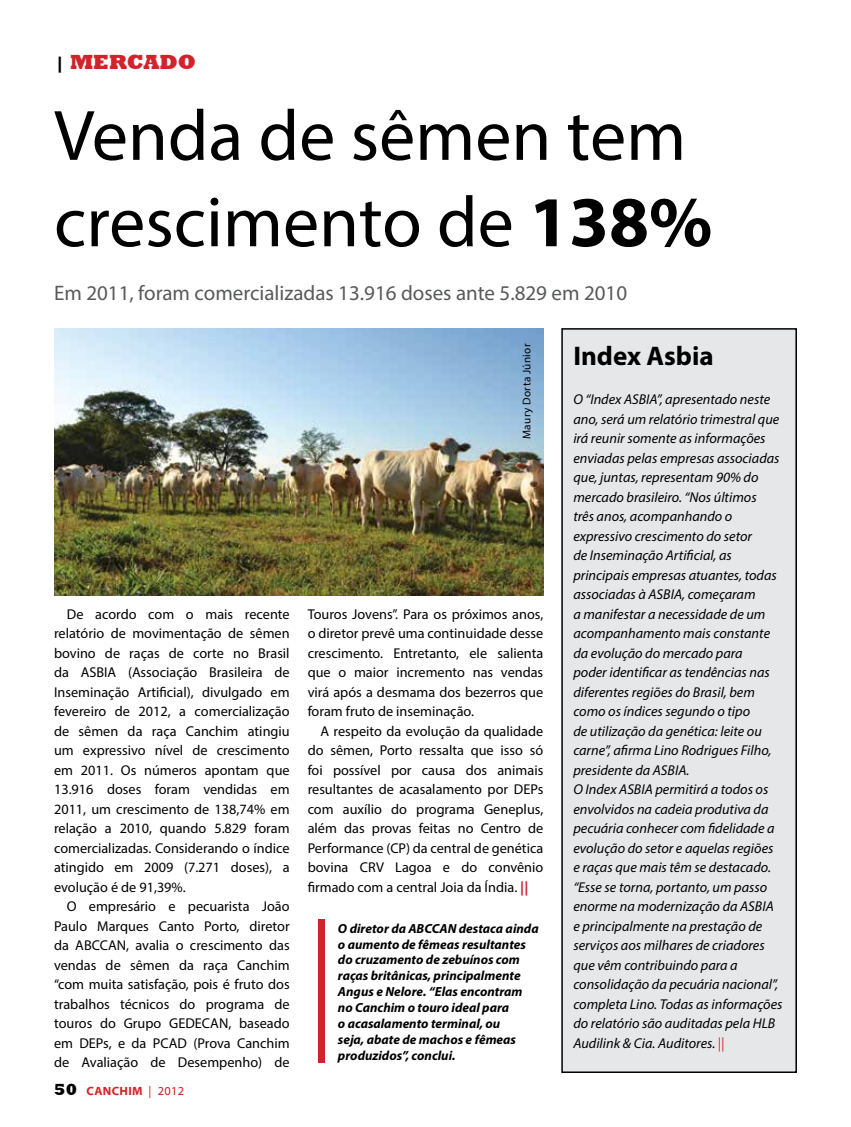
<style>
.page{position:relative;width:851px;height:1127px;background:#fff}
.page>*{position:absolute;margin:0;border:0;box-sizing:border-box;transform-origin:0 0}
.t1{font:157.5px "Times New Roman";color:#d2232a}
.t2{font:72px/86.4px "Myriad Pro";color:#000}
.t3{font:700 27px "Myriad Pro";color:#000}
.t4{font:21px "Myriad Pro";color:#58595b}
.t5{font:800 21px "Rockwell";color:#d2232a}
.t6{font:14.25px/19.5px "Myriad Pro";color:#000;text-align:justify}
.t7{font:italic 14.25px/19.5px "Myriad Pro";color:#000}
.t8{font:italic 700 13.2px/15.9px "Myriad Pro";color:#000}
.t9{font:700 12px "Myriad Web Pro";letter-spacing:.025em;color:#d2232a}
.t10{font:11.25px "Myriad Pro";letter-spacing:.025em;color:#000}
.s1{font-size:18px;color:#000}
.s2{font-weight:700}
.s3{font-family:"Rockwell";font-weight:800;font-size:16.5px;color:#000}
.s4{font-weight:400}
.s5{font-weight:700;color:#d2232a}
.s6{color:#d2232a}
</style>
<div class="page">
<img style="left:54px;top:328px;width:489px;height:267px">
<div style="left:562px;top:329px;width:234px;height:743px;background:#e6e7e8"></div>
<div style="left:561px;top:328px;width:235px;height:745px;border:2px solid #000"></div>
<h3 class="t5" style="left:54px;top:49px;width:143px"><span class="s1">|</span> MERCADO</h3>
<h2 class="t2" style="left:54px;top:91px;width:659px">Venda de sêmen tem crescimento de <span class="s2">138%</span></h2>
<h3 class="t4" style="left:54px;top:280px;width:574px">Em 2011, foram comercializadas 13.916 doses ante 5.829 em 2010</h3>
<p class="t10" style="left:519px;top:439px;width:97px;rotate:-90deg">Maury Dorta Júnior</p>
<p class="t6" style="left:54px;top:604px;width:237px;text-indent:13px">De acordo com o mais recente relatório de movimentação de sêmen bovino de raças de corte no Brasil da ASBIA (Associação Brasileira de Inseminação Artificial), divulgado em fevereiro de 2012, a comercialização de sêmen da raça Canchim atingiu um expressivo nível de crescimento em 2011. Os números apontam que 13.916 doses foram vendidas em 2011, um crescimento de 138,74% em relação a 2010, quando 5.829 foram comercializadas. Considerando o índice atingido em 2009 (7.271 doses), a evolução é de 91,39%.</p>
<p class="t6" style="left:54px;top:896px;width:237px;text-indent:13px">O empresário e pecuarista João Paulo Marques Canto Porto, diretor da ABCCAN, avalia o crescimento das vendas de sêmen da raça Canchim “com muita satisfação, pois é fruto dos trabalhos técnicos do programa de touros do Grupo GEDECAN, baseado em DEPs, e da PCAD (Prova Canchim de Avaliação de Desempenho) de</p>
<p class="t9" style="left:54px;top:1084px;width:131px"><span class="s3">50</span> CANCHIM <span class="s4">| 2012</span></p>
<p class="t6" style="left:307px;top:604px;width:237px">Touros Jovens”. Para os próximos anos, o diretor prevê uma continuidade desse crescimento. Entretanto, ele salienta que o maior incremento nas vendas virá após a desmama dos bezerros que foram fruto de inseminação.</p>
<p class="t6" style="left:307px;top:721px;width:237px;text-indent:13px">A respeito da evolução da qualidade do sêmen, Porto ressalta que isso só foi possível por causa dos animais resultantes de acasalamento por DEPs com auxílio do programa Geneplus, além das provas feitas no Centro de Performance (CP) da central de genética bovina CRV Lagoa e do convênio firmado com a central Joia da Índia. <span class="s5">||</span></p>
<h1 class="t1" style="left:306px;top:870px;width:33px">|</h1>
<p class="t8" style="left:338px;top:920px;width:202px">O diretor da ABCCAN destaca ainda o aumento de fêmeas resultantes do cruzamento de zebuínos com raças britânicas, principalmente<br>Angus e Nelore. “Elas encontram no Canchim o touro ideal para<br>o acasalamento terminal, ou<br>seja, abate de machos e fêmeas produzidos”, conclui.</p>
<h3 class="t3" style="left:573px;top:338px;width:142px">Index Asbia</h3>
<p class="t7" style="left:573px;top:389px;width:211px">O “Index ASBIA”, apresentado neste ano, será um relatório trimestral que irá reunir somente as informações enviadas pelas empresas associadas que, juntas, representam 90% do mercado brasileiro. “Nos últimos<br>três anos, acompanhando o expressivo crescimento do setor<br>de Inseminação Artificial, as principais empresas atuantes, todas associadas à ASBIA, começaram<br>a manifestar a necessidade de um acompanhamento mais constante da evolução do mercado para<br>poder identificar as tendências nas diferentes regiões do Brasil, bem como os índices segundo o tipo<br>de utilização da genética: leite ou carne”, afirma Lino Rodrigues Filho, presidente da ASBIA.<br>O Index ASBIA permitirá a todos os envolvidos na cadeia produtiva da pecuária conhecer com fidelidade a evolução do setor e aquelas regiões e raças que mais têm se destacado. “Esse se torna, portanto, um passo enorme na modernização da ASBIA e principalmente na prestação de serviços aos milhares de criadores que vêm contribuindo para a consolidação da pecuária nacional”, completa Lino. Todas as informações do relatório são auditadas pela HLB Audilink &amp; Cia. Auditores. <span class="s6">||</span></p>
</div>
